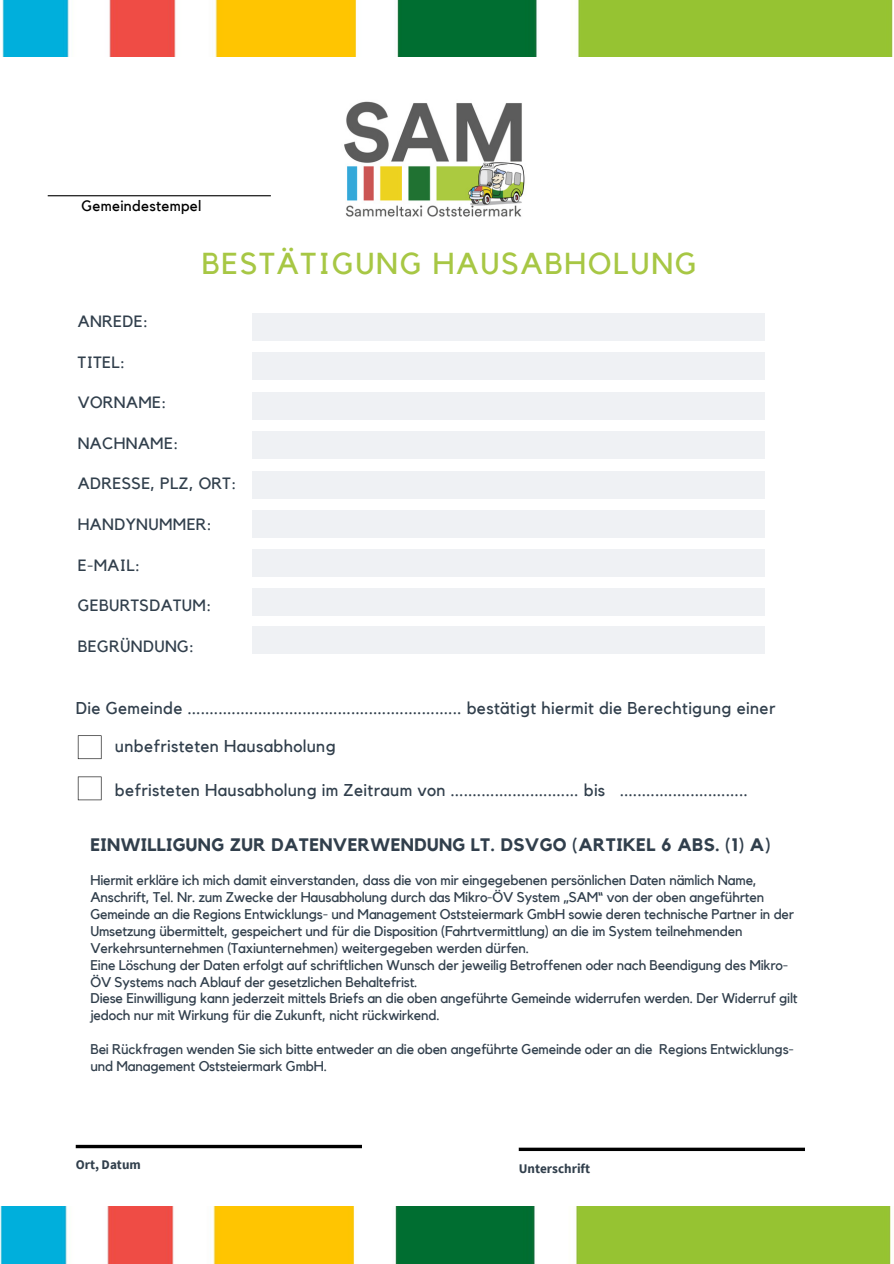
<style>
.page{position:relative;width:894px;height:1264px;background:#fff}
.page>*{position:absolute;margin:0;border:0;box-sizing:border-box;transform-origin:0 0}
.t1{font:30.15px "Kollektif";letter-spacing:.06em;color:#a7c744}
.t2{font:700 18px "Kollektif";letter-spacing:.02em;color:#313f4c}
.t3{font:17.1px "Kollektif";letter-spacing:.02em;color:#313f4c}
.t4{font:16.35px "Kollektif";letter-spacing:.02em;color:#313f4c}
.t5{font:15px "Kollektif";letter-spacing:.02em;color:#000}
.t6{font:14.1px/17px "Kollektif";letter-spacing:-.015em;color:#313f4c}
.t7{font:700 13.2px "Source Sans Pro";color:#313f4c}
</style>
<div class="page">
<div style="left:252px;top:352px;width:512px;height:27px;background:#eff1f4"></div>
<img style="left:2px;top:0;width:891px;height:57px">
<img style="left:344px;top:101px;width:181px;height:116px">
<div style="left:252px;top:392px;width:512px;height:27px;background:#eff1f4"></div>
<div style="left:252px;top:432px;width:512px;height:27px;background:#eff1f4"></div>
<img style="left:0;top:1206px;width:891px;height:57px">
<svg style="left:76px;top:1144px;width:286px;height:4px"></svg>
<hr style="left:518px;top:1147px;width:286px;height:3px;background:#000">
<div style="left:252px;top:472px;width:512px;height:27px;background:#eff1f4"></div>
<div style="left:252px;top:510px;width:512px;height:27px;background:#eff1f4"></div>
<svg style="left:78px;top:735px;width:23px;height:24px"></svg>
<svg style="left:78px;top:776px;width:23px;height:24px"></svg>
<hr style="left:48px;top:195px;width:223px;height:1px;background:#000">
<div style="left:252px;top:313px;width:512px;height:27px;background:#eff1f4"></div>
<div style="left:252px;top:549px;width:512px;height:27px;background:#eff1f4"></div>
<div style="left:252px;top:588px;width:512px;height:27px;background:#eff1f4"></div>
<div style="left:252px;top:626px;width:512px;height:28px;background:#eff1f4"></div>
<p class="t5" style="left:81px;top:198px;width:121px">Gemeindestempel</p>
<h1 class="t1" style="left:202px;top:250px;width:496px">BESTÄTIGUNG HAUSABHOLUNG</h1>
<p class="t4" style="left:78px;top:314px;width:72px">ANREDE:</p>
<p class="t4" style="left:78px;top:354px;width:49px">TITEL:</p>
<p class="t4" style="left:78px;top:395px;width:90px">VORNAME:</p>
<p class="t4" style="left:78px;top:435px;width:102px">NACHNAME:</p>
<p class="t4" style="left:78px;top:476px;width:160px">ADRESSE, PLZ, ORT:</p>
<p class="t4" style="left:78px;top:517px;width:135px">HANDYNUMMER:</p>
<p class="t4" style="left:78px;top:557px;width:64px">E-MAIL:</p>
<p class="t4" style="left:78px;top:598px;width:135px">GEBURTSDATUM:</p>
<p class="t4" style="left:78px;top:638px;width:118px">BEGRÜNDUNG:</p>
<p class="t3" style="left:76px;top:700px;width:701px">Die Gemeinde .............................................................. bestätigt hiermit die Berechtigung einer</p>
<p class="t3" style="left:115px;top:738px;width:222px">unbefristeten Hausabholung</p>
<p class="t3" style="left:115px;top:782px;width:634px">befristeten Hausabholung im Zeitraum von ............................. bis .............................</p>
<p class="t2" style="left:90px;top:836px;width:681px">EINWILLIGUNG ZUR DATENVERWENDUNG LT. DSVGO (ARTIKEL 6 ABS. (1) A)</p>
<p class="t6" style="left:90px;top:872px;width:708px">Hiermit erkläre ich mich damit einverstanden, dass die von mir eingegebenen persönlichen Daten nämlich Name, Anschrift, Tel. Nr. zum Zwecke der Hausabholung durch das Mikro-ÖV System „SAM“ von der oben angeführten Gemeinde an die Regions Entwicklungs- und Management Oststeiermark GmbH sowie deren technische Partner in der Umsetzung übermittelt, gespeichert und für die Disposition (Fahrtvermittlung) an die im System teilnehmenden Verkehrsunternehmen (Taxiunternehmen) weitergegeben werden dürfen.<br>Eine Löschung der Daten erfolgt auf schriftlichen Wunsch der jeweilig Betroffenen oder nach Beendigung des Mikro-ÖV Systems nach Ablauf der gesetzlichen Behaltefrist.<br>Diese Einwilligung kann jederzeit mittels Briefs an die oben angeführte Gemeinde widerrufen werden. Der Widerruf gilt jedoch nur mit Wirkung für die Zukunft, nicht rückwirkend.</p>
<p class="t6" style="left:90px;top:1041px;width:704px">Bei Rückfragen wenden Sie sich bitte entweder an die oben angeführte Gemeinde oder an die Regions Entwicklungs&shy;und Management Oststeiermark GmbH.</p>
<p class="t7" style="left:76px;top:1156px;width:67px">Ort, Datum</p>
<p class="t7" style="left:518px;top:1159px;width:73px">Unterschrift</p>
</div>
